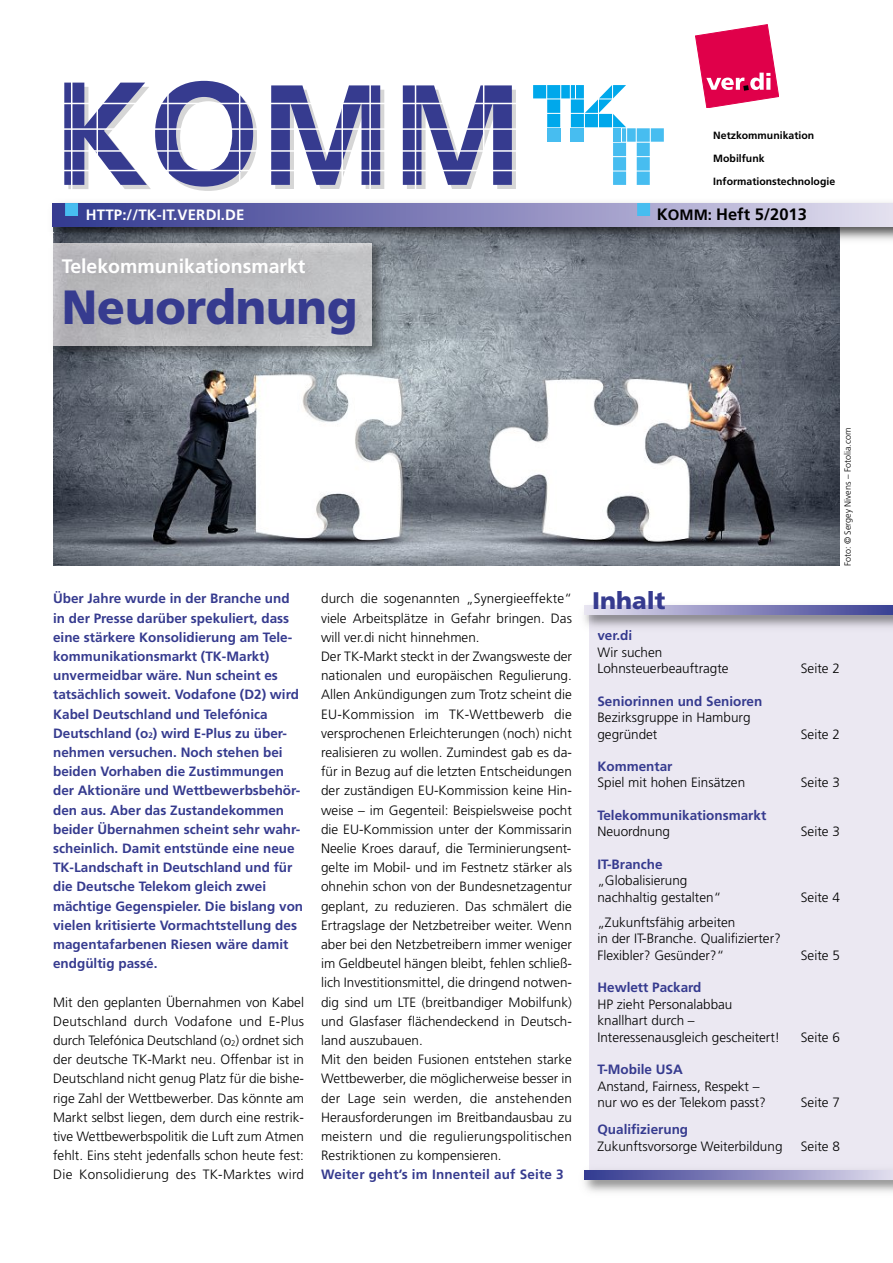
<style>
.page{position:relative;width:893px;height:1263px;background:#fff}
.page>*{position:absolute;margin:0;border:0;box-sizing:border-box;transform-origin:0 0}
.t1{font:700 146.55px "Frutiger";color:#363b8f}
.t2{font:900 48px "Frutiger";color:#363b8f;scale:.95 1}
.t3{font:900 24px "Frutiger";color:#363b8f}
.t4{font:700 19.5px "Frutiger";color:#fff}
.t5{font:700 16.5px "Frutiger";color:#000}
.t6{font:700 15px "Frutiger";letter-spacing:.015em;color:#fff}
.t7{font:300 13.5px/19.2px "Frutiger";color:#000}
.t8{font:700 13.5px/19.2px "Frutiger";color:#363b8f}
.t9{font:700 10.5px/22.8px "Frutiger";color:#000}
.t10{font:300 9px "Frutiger";color:#000}
.s1{font-size:142.5px}
.s2{font-size:15px}
.s3{font-size:8.1px}
</style>
<div class="page">
<div style="left:590px;top:612px;width:303px;height:561px;background:#ebe8f2"></div>
<img style="left:584px;top:605px;width:309px;height:29px">
<img style="left:590px;top:615px;width:303px;height:19px">
<img style="left:598px;top:630px;width:33px;height:4px">
<svg style="left:584px;top:606px;width:309px;height:9px"></svg>
<img style="left:584px;top:1163px;width:309px;height:29px">
<img style="left:590px;top:1163px;width:303px;height:7px">
<svg style="left:584px;top:1170px;width:309px;height:9px"></svg>
<img style="left:53px;top:246px;width:787px;height:319px">
<img style="left:53px;top:246px;width:338px;height:123px">
<img style="left:53px;top:246px;width:318px;height:99px">
<svg style="left:68px;top:85px;width:189px;height:106px"></svg>
<svg style="left:275px;top:90px;width:241px;height:99px"></svg>
<svg style="left:695px;top:25px;width:84px;height:83px"></svg>
<svg style="left:533px;top:85px;width:131px;height:100px"></svg>
<hr style="left:97px;top:79px;width:1px;height:108px;background:#fff">
<hr style="left:71px;top:79px;width:1px;height:115px;background:#fff">
<hr style="left:167px;top:79px;width:2px;height:108px;background:#fff">
<hr style="left:239px;top:79px;width:1px;height:108px;background:#fff">
<hr style="left:341px;top:79px;width:2px;height:108px;background:#fff">
<hr style="left:369px;top:79px;width:2px;height:115px;background:#fff">
<hr style="left:415px;top:79px;width:1px;height:115px;background:#fff">
<hr style="left:483px;top:79px;width:1px;height:108px;background:#fff">
<hr style="left:24px;top:103px;width:506px;height:1px;background:#fff">
<hr style="left:24px;top:128px;width:506px;height:2px;background:#fff">
<hr style="left:24px;top:150px;width:506px;height:2px;background:#fff">
<hr style="left:24px;top:170px;width:506px;height:1px;background:#fff">
<img style="left:52px;top:202px;width:841px;height:38px">
<img style="left:53px;top:226px;width:787px;height:20px">
<div style="left:53px;top:203px;width:840px;height:23px;background:linear-gradient(to right,#2f358e,#e2dced)"></div>
<svg style="left:65px;top:203px;width:585px;height:13px"></svg>
<h1 class="t1" style="left:53px;top:49px;width:472px">KO<span class="s1">MM</span></h1>
<p class="t9" style="left:713px;top:124px;width:102px">Netzkommunikation<br>Mobilfunk</p>
<p class="t9" style="left:713px;top:170px;width:123px">Informationstechnologie</p>
<p class="t6" style="left:86px;top:206px;width:160px">HTTP://TK-IT.VERDI.DE</p>
<p class="t5" style="left:657px;top:205px;width:152px">K<span class="s2">OMM:</span> Heft 5/2013</p>
<h3 class="t4" style="left:62px;top:255px;width:245px">Telekommunikationsmarkt</h3>
<h2 class="t2" style="left:62px;top:279px;width:313px">Neuordnung</h2>
<p class="t8" style="left:53px;top:589px;width:252px">Über Jahre wurde in der Branche und in der Presse darüber spekuliert, dass eine stärkere Konsolidierung am Tele&shy;kommunikationsmarkt (TK-Markt) unvermeidbar wäre. Nun scheint es tatsächlich soweit. Vodafone (D2) wird Kabel Deutschland und Telefónica Deutschland (o<span class="s3">2</span>) wird E-Plus zu über&shy;nehmen versuchen. Noch stehen bei beiden Vorhaben die Zustimmungen der Aktionäre und Wettbewerbsbehör&shy;den aus. Aber das Zustandekommen beider Übernahmen scheint sehr wahr&shy;scheinlich. Damit entstünde eine neue TK-Landschaft in Deutschland und für die Deutsche Telekom gleich zwei mächtige Gegenspieler. Die bislang von vielen kritisierte Vormachtstellung des magentafarbenen Riesen wäre damit endgültig passé.</p>
<p class="t7" style="left:53px;top:992px;width:252px;text-align:justify">Mit den geplanten Übernahmen von Kabel Deutschland durch Vodafone und E-Plus durch Telefónica Deutschland (o<span class="s3">2</span>) ordnet sich der deutsche TK-Markt neu. Offenbar ist in Deutschland nicht genug Platz für die bishe&shy;rige Zahl der Wettbewerber. Das könnte am Markt selbst liegen, dem durch eine restrik&shy;tive Wettbewerbspolitik die Luft zum Atmen fehlt. Eins steht jedenfalls schon heute fest:<br>Die Konsolidierung des TK-Marktes wird</p>
<p class="t7" style="left:321px;top:589px;width:252px">durch die sogenannten „Synergieeffekte“ viele Arbeitsplätze in Gefahr bringen. Das will ver.di nicht hinnehmen.<br>Der TK-Markt steckt in der Zwangsweste der nationalen und europäischen Regulierung.<br>Allen Ankündigungen zum Trotz scheint die EU-Kommission im TK-Wettbewerb die versprochenen Erleichterungen (noch) nicht realisieren zu wollen. Zumindest gab es da&shy;für in Bezug auf die letzten Entscheidungen der zuständigen EU-Kommission keine Hin&shy;weise – im Gegenteil: Beispielsweise pocht die EU-Kommission unter der Kommissarin Neelie Kroes darauf, die Terminierungsent&shy;gelte im Mobil- und im Festnetz stärker als ohnehin schon von der Bundesnetzagentur geplant, zu reduzieren. Das schmälert die Ertragslage der Netzbetreiber weiter. Wenn aber bei den Netzbetreibern immer weniger im Geldbeutel hängen bleibt, fehlen schließ&shy;lich Investitionsmittel, die dringend notwen&shy;dig sind um LTE (breitbandiger Mobilfunk) und Glasfaser flächendeckend in Deutsch&shy;land auszubauen.<br>Mit den beiden Fusionen entstehen starke Wettbewerber, die möglicherweise besser in der Lage sein werden, die anstehenden Herausforderungen im Breitbandausbau zu meistern und die regulierungspolitischen Restriktionen zu kompensieren.</p>
<p class="t8" style="left:321px;top:1165px;width:244px">Weiter geht’s im Innenteil auf Seite 3</p>
<h3 class="t3" style="left:592px;top:587px;width:75px">Inhalt</h3>
<p class="t8" style="left:597px;top:626px;width:36px">ver.di</p>
<p class="t7" style="left:597px;top:644px;width:133px;line-height:16.5px">Wir suchen<br>Lohnsteuerbeauftragte</p>
<p class="t8" style="left:597px;top:691px;width:166px">Seniorinnen und Senioren</p>
<p class="t7" style="left:597px;top:709px;width:155px;line-height:16.5px">Bezirksgruppe in Hamburg gegründet</p>
<p class="t10" style="left:842px;top:566px;width:140px;rotate:-90deg">Foto: © Sergey Nivens – Fotolia.com</p>
<p class="t7" style="left:801px;top:659px;width:41px">Seite 2</p>
<p class="t7" style="left:801px;top:724px;width:41px">Seite 2</p>
<p class="t8" style="left:597px;top:757px;width:77px">Kommentar</p>
<p class="t7" style="left:597px;top:773px;width:149px">Spiel mit hohen Einsätzen</p>
<p class="t7" style="left:801px;top:773px;width:41px">Seite 3</p>
<p class="t8" style="left:597px;top:806px;width:170px">Telekommunikationsmarkt</p>
<p class="t7" style="left:597px;top:822px;width:74px">Neuordnung</p>
<p class="t7" style="left:801px;top:822px;width:41px">Seite 3</p>
<p class="t8" style="left:597px;top:854px;width:67px">IT-Branche</p>
<p class="t7" style="left:597px;top:872px;width:125px;line-height:16.5px">„Globalisierung nachhaltig gestalten“</p>
<p class="t7" style="left:801px;top:887px;width:41px">Seite 4</p>
<p class="t7" style="left:597px;top:914px;width:185px;line-height:16.5px">„Zukunftsfähig arbeiten<br>in der IT-Branche. Qualifizierter?<br>Flexibler? Gesünder?“</p>
<p class="t8" style="left:597px;top:978px;width:106px">Hewlett Packard</p>
<p class="t7" style="left:597px;top:996px;width:184px;line-height:16.5px">HP zieht Personalabbau knallhart durch –<br>Interessenausgleich gescheitert!</p>
<p class="t8" style="left:597px;top:1060px;width:87px">T-Mobile USA</p>
<p class="t7" style="left:597px;top:1078px;width:170px;line-height:16.5px">Anstand, Fairness, Respekt – nur wo es der Telekom passt?</p>
<p class="t7" style="left:801px;top:945px;width:41px">Seite 5</p>
<p class="t7" style="left:801px;top:1027px;width:41px">Seite 6</p>
<p class="t7" style="left:801px;top:1093px;width:41px">Seite 7</p>
<p class="t8" style="left:597px;top:1120px;width:92px">Qualifizierung</p>
<p class="t7" style="left:597px;top:1137px;width:187px">Zukunftsvorsorge Weiterbildung</p>
<p class="t7" style="left:801px;top:1137px;width:41px">Seite 8</p>
</div>
